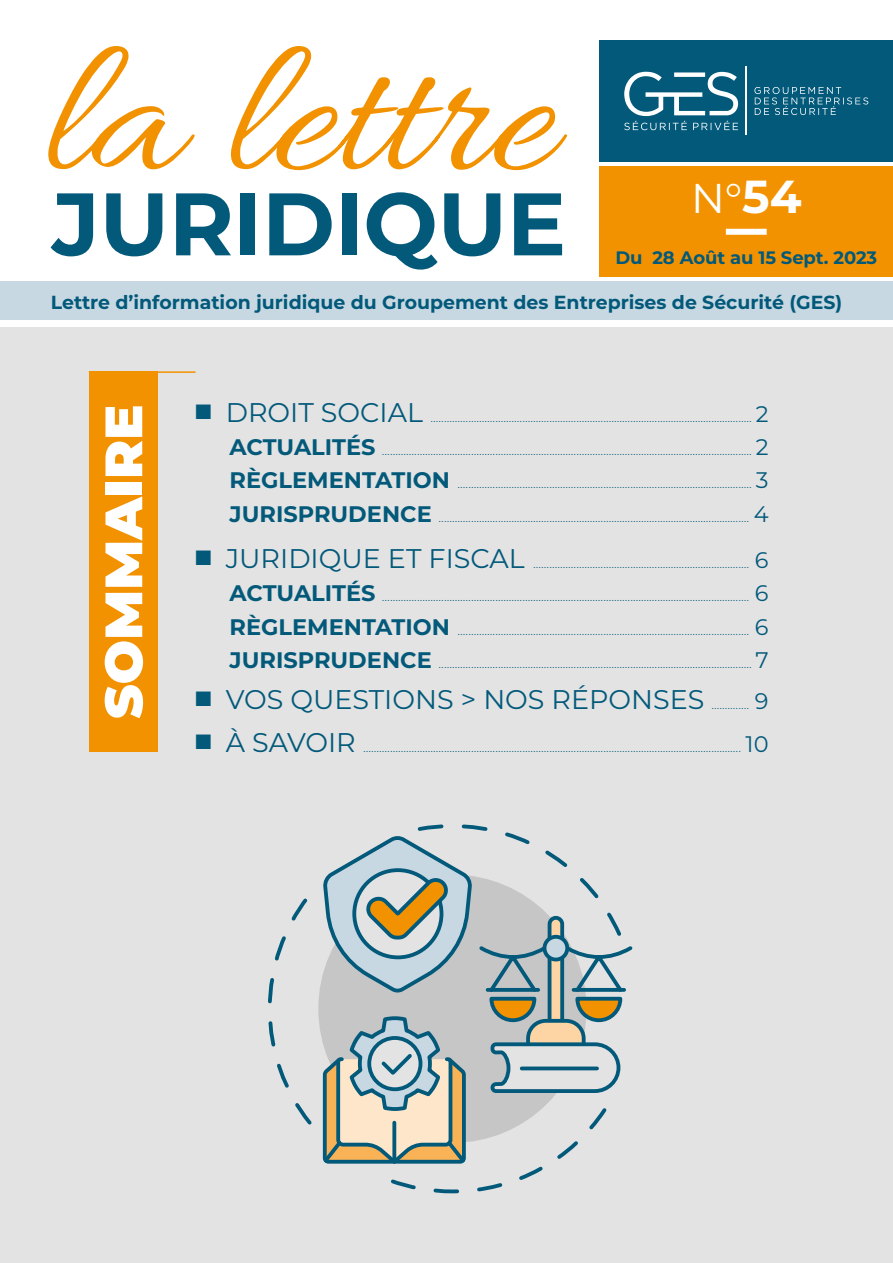
<style>
.page{position:relative;width:893px;height:1263px;background:#fff}
.page>*{position:absolute;margin:0;border:0;box-sizing:border-box;transform-origin:0 0}
.t1{font:700 88.5px "Montserrat";letter-spacing:-.005em;color:#02597a}
.t2{font:900 52.5px "Montserrat";color:#fff}
.t3{font:41.55px "Montserrat";color:#fff}
.t4{font:27px "Montserrat";color:#02597a}
.t5{font:700 18.9px "Montserrat";color:#02597a}
.t6{font:700 18px "Montserrat";letter-spacing:-.005em;color:#02597a}
.t7{font:300 13.5px "Montserrat";color:#02597a}
.s1{font-weight:700;font-size:46.2px}
.s2{font-weight:400;font-size:27px}
.s3{font-weight:400;font-size:22.5px}
.s4{font-weight:700;font-size:22.5px}
.s5{font-weight:300;font-size:13.5px}
.s6{font-size:22.5px}
</style>
<div class="page">
<svg style="left:48px;top:46px;width:519px;height:124px"></svg>
<div style="left:600px;top:40px;width:293px;height:122px;background:#02597a"></div>
<svg style="left:754px;top:87px;width:114px;height:28px"></svg>
<hr style="left:746px;top:67px;width:1px;height:68px;background:#fff">
<svg style="left:624px;top:72px;width:114px;height:58px"></svg>
<div style="left:0;top:327px;width:893px;height:936px;background:#e3e3e3"></div>
<div style="left:0;top:281px;width:893px;height:39px;background:#c7d8e2"></div>
<div style="left:600px;top:166px;width:293px;height:110px;background:#f39200"></div>
<div style="left:726px;top:229px;width:41px;height:6px;background:#fff"></div>
<div style="left:89px;top:371px;width:68px;height:381px;background:#f39200"></div>
<hr style="left:89px;top:371px;width:107px;height:2px;background:#f39200">
<svg style="left:268px;top:824px;width:365px;height:370px"></svg>
<h1 class="t1" style="left:52px;top:160px;width:516px">JURIDIQUE</h1>
<h3 class="t3" style="left:691px;top:170px;width:112px">N°<span class="s1">54</span></h3>
<h3 class="t6" style="left:615px;top:245px;width:263px">Du 28 Août au 15 Sept. 2023</h3>
<h3 class="t5" style="left:51px;top:289px;width:793px">Lettre d’information juridique du Groupement des Entreprises de Sécurité (GES)</h3>
<h2 class="t2" style="left:84px;top:719px;width:316px;rotate:-90deg">SOMMAIRE</h2>
<p class="t7" style="left:196px;top:408px;width:575px">■ <span class="s2">DROIT SOCIAL</span> ....................................................................................................................... <span class="s3">2</span></p>
<p class="t7" style="left:230px;top:441px;width:540px"><span class="s4">ACTUALITÉS</span> ......................................................................................................................................... <span class="s3">2</span></p>
<p class="t7" style="left:230px;top:474px;width:540px"><span class="s4">RÈGLEMENTATION</span> ............................................................................................................. <span class="s3">3</span></p>
<p class="t7" style="left:230px;top:508px;width:540px"><span class="s4">JURISPRUDENCE</span> ................................................................................................................... <span class="s3">4</span></p>
<p class="t7" style="left:196px;top:554px;width:575px">■ <span class="s2">JURIDIQUE ET FISCAL</span> ................................................................................ <span class="s3">6</span></p>
<p class="t7" style="left:230px;top:587px;width:540px"><span class="s4">ACTUALITÉS</span> ........................................................................................................................................ <span class="s3">6</span></p>
<p class="t7" style="left:230px;top:621px;width:540px"><span class="s4">RÈGLEMENTATION</span> ............................................................................................................ <span class="s3">6</span></p>
<p class="t7" style="left:230px;top:654px;width:540px"><span class="s4">JURISPRUDENCE</span> .................................................................................................................... <span class="s3">7</span></p>
<h3 class="t4" style="left:196px;top:681px;width:575px">■ VOS QUESTIONS &gt; NOS RÉPONSES <span class="s5">..............</span> <span class="s6">9</span></h3>
<p class="t7" style="left:196px;top:738px;width:575px">■ <span class="s2">À SAVOIR</span> ............................................................................................................................................ <span class="s3">10</span></p>
</div>
